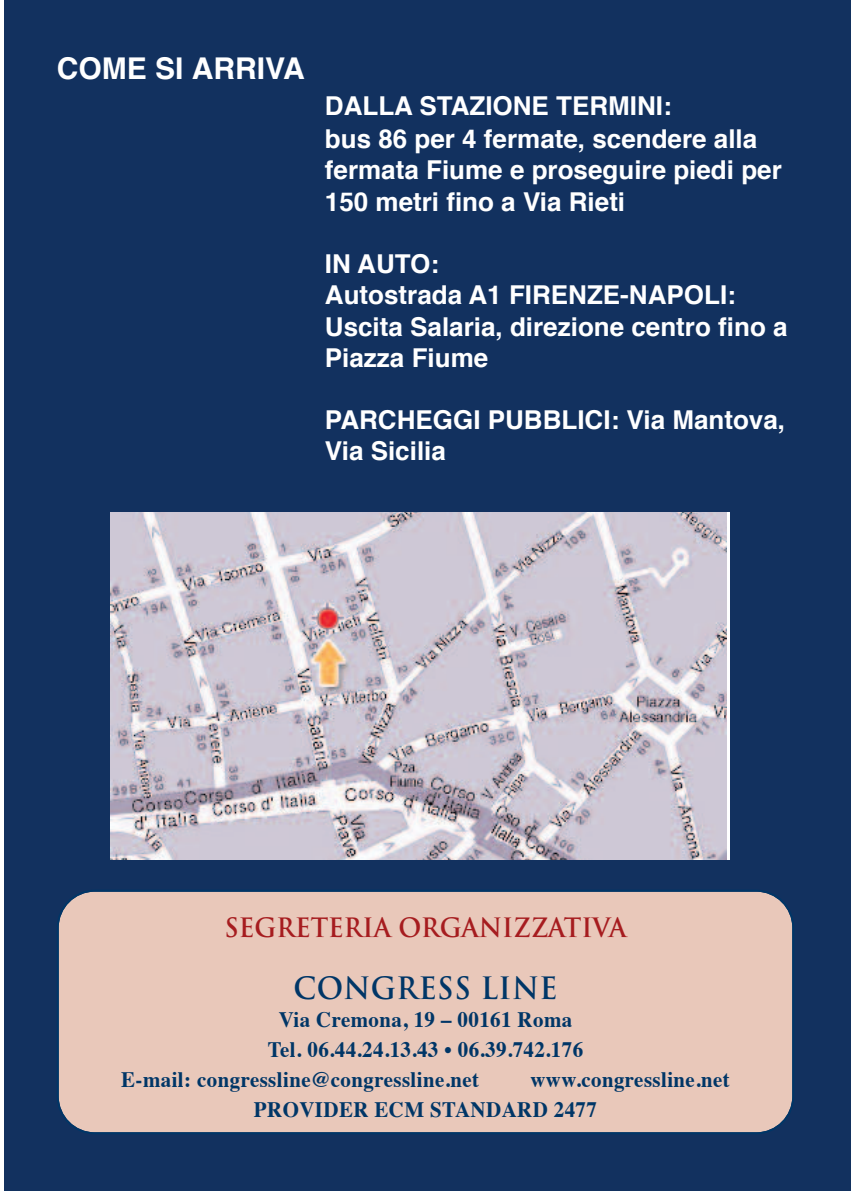
<style>
.page{position:relative;width:851px;height:1191px;background:#fff}
.page>*{position:absolute;margin:0;border:0;box-sizing:border-box;transform-origin:0 0}
.t1{font:700 30px "Trajan Pro";letter-spacing:.02em;color:#003667;scale:.95 1}
.t2{font:700 30px "Helvetica";color:#fff}
.t3{font:700 26px/31.2px "Helvetica";color:#fff}
.t4{font:700 26px "Trajan Pro";color:#a61c1f;scale:.95 1}
.t5{font:700 22px/30px "Times";letter-spacing:.02em;color:#003667;scale:.95 1}
</style>
<div class="page">
<div style="left:4px;top:0;width:846px;height:1191px;background:#12315f"></div>
<div style="left:57px;top:890px;width:737px;height:244px;background:#e9c8ba"></div>
<img style="left:110px;top:512px;width:616px;height:348px">
<p class="t2" style="left:57px;top:56px;width:249px">COME SI ARRIVA</p>
<p class="t3" style="left:325px;top:92px;width:458px;line-height:31.8px">DALLA STAZIONE TERMINI:<br>bus 86 per 4 fermate, scendere alla fermata Fiume e proseguire piedi per<br>150 metri fino a Via Rieti</p>
<p class="t3" style="left:325px;top:250px;width:464px">IN AUTO:<br>Autostrada A1 FIRENZE-NAPOLI:<br>Uscita Salaria, direzione centro fino a<br>Piazza Fiume</p>
<p class="t3" style="left:325px;top:406px;width:461px">PARCHEGGI PUBBLICI: Via Mantova,<br>Via Sicilia</p>
<p class="t4" style="left:224px;top:917px;width:424px">SEGRETERIA ORGANIZZATIVA</p>
<p class="t1" style="left:293px;top:976px;width:280px">CONGRESS LINE</p>
<p class="t5" style="left:278px;top:1006px;width:310px">Via Cremona, 19 – 00161 Roma</p>
<p class="t5" style="left:268px;top:1036px;width:333px">Tel. 06.44.24.13.43 • 06.39.742.176</p>
<p class="t5" style="left:121px;top:1066px;width:378px">E-mail: congressline@congressline.net</p>
<p class="t5" style="left:254px;top:1066px;width:502px;text-indent:276px">www.congressline.net<br>PROVIDER ECM STANDARD 2477</p>
</div>
